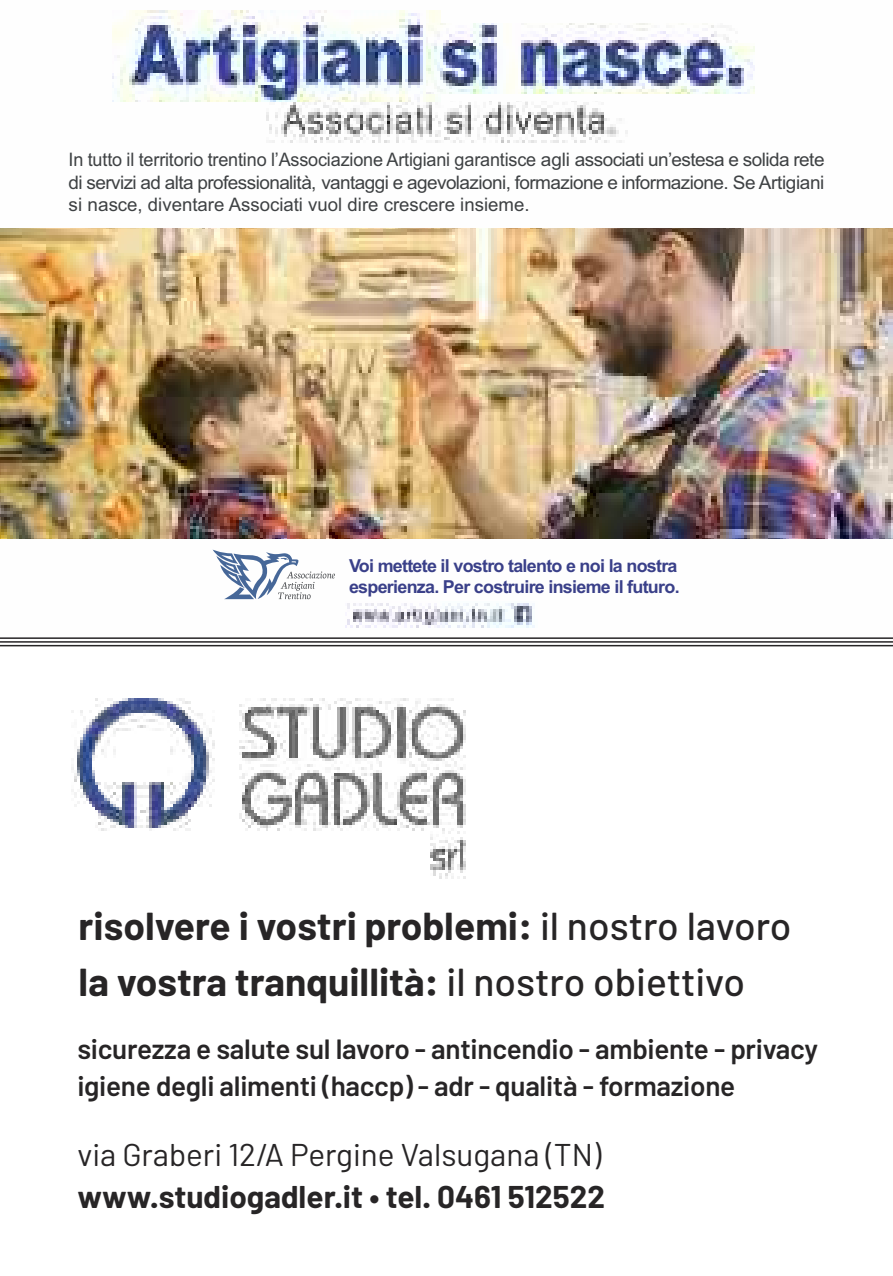
<style>
.page{position:relative;width:893px;height:1276px;background:#fff}
.page>*{position:absolute;margin:0;border:0;box-sizing:border-box;transform-origin:0 0}
.t1{font:700 39px/56.1px "Barlow";color:#272526}
.t2{font:31.5px "Barlow";color:#272526}
.t3{font:700 31.5px "Barlow";color:#272526}
.t4{font:600 27.9px/37.5px "Barlow";letter-spacing:-.01em;color:#272526}
.t5{font:18.6px/22.2px "Arial";color:#3e4143;text-align:justify}
.t6{font:700 18px/21.6px "Arial";letter-spacing:-.04em;color:#3a4089}
.s1{font-weight:500}
</style>
<div class="page">
<svg style="left:213px;top:549px;width:122px;height:50px"></svg>
<img style="left:0;top:228px;width:893px;height:311px">
<img style="left:346px;top:603px;width:189px;height:24px">
<img style="left:267px;top:101px;width:360px;height:41px">
<img style="left:112px;top:11px;width:328px;height:91px">
<img style="left:427px;top:24px;width:328px;height:69px">
<img style="left:71px;top:699px;width:395px;height:179px">
<hr style="left:0;top:637px;width:893px;height:2px;background:#272526">
<hr style="left:0;top:641px;width:893px;height:1px;background:#272526">
<hr style="left:0;top:645px;width:893px;height:1px;background:#272526">
<p class="t5" style="left:69px;top:149px;width:757px">In tutto il territorio trentino l’Associazione Artigiani garantisce agli associati un’estesa e solida rete di servizi ad alta professionalità, vantaggi e agevolazioni, formazione e informazione. Se Artigiani si nasce, diventare Associati vuol dire crescere insieme.</p>
<p class="t6" style="left:349px;top:555px;width:332px">Voi mettete il vostro talento e noi la nostra esperienza. Per costruire insieme il futuro.</p>
<h1 class="t1" style="left:79px;top:897px;width:714px">risolvere i vostri problemi: <span class="s1">il nostro lavoro </span>la vostra tranquillità: <span class="s1">il nostro obiettivo</span></h1>
<h3 class="t4" style="left:77px;top:1029px;width:742px">sicurezza e salute sul lavoro - antincendio - ambiente - privacy igiene degli alimenti (haccp) - adr - qualità - formazione</h3>
<h2 class="t2" style="left:77px;top:1134px;width:525px">via Graberi 12/A Pergine Valsugana (TN)</h2>
<h2 class="t3" style="left:77px;top:1176px;width:529px">www.studiogadler.it • tel. 0461 512522</h2>
</div>
